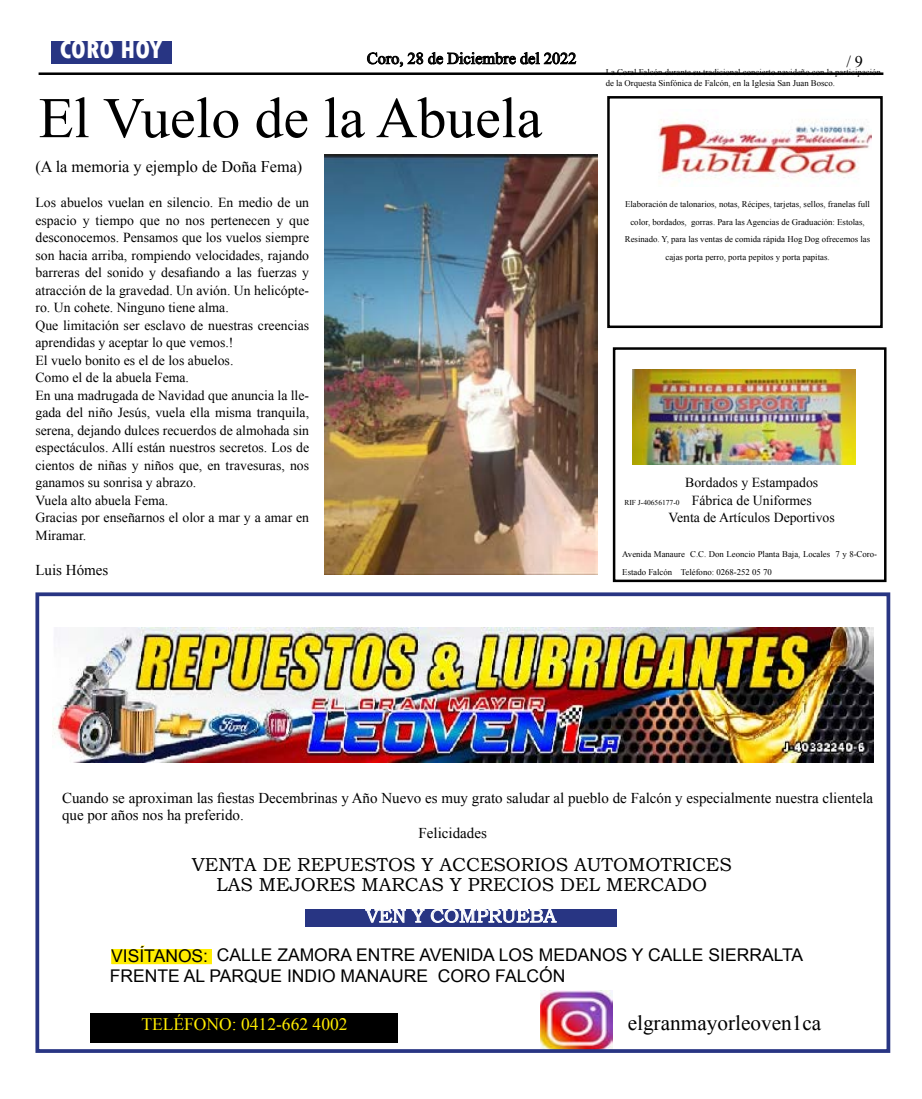
<style>
.page{position:relative;width:922px;height:1099px;background:#fff}
.page>*{position:absolute;margin:0;border:0;box-sizing:border-box;transform-origin:0 0}
.t1{font:57.5px "Times New Roman";color:#000}
.t2{font:800 condensed 26.25px "Tw Cen";color:#fff}
.t3{font:21.25px "Times New Roman";color:#000}
.t4{font:18.75px "Bookman Old Style";color:#000}
.t5{font:18.75px "Bookman Old Style";color:#fff}
.t6{font:17.5px "Arial";color:#000}
.t7{font:17.5px "Times New Roman";color:#ffed00}
.t8{font:16.25px "Times New Roman";color:#000}
.t9{font:15px/17.5px "Times New Roman";color:#000}
.t10{font:13.75px/17.5px "Times New Roman";color:#000;text-align:justify}
.t11{font:8.75px/17.5px "Times New Roman";color:#000}
.t12{font:7.5px "Times New Roman";color:#000}
</style>
<div class="page">
<div style="left:51px;top:41px;width:120px;height:23px;background:#283583"></div>
<svg style="left:367px;top:52px;width:209px;height:15px"></svg>
<hr style="left:39px;top:72px;width:844px;height:3px;background:#000">
<img style="left:52px;top:627px;width:821px;height:135px">
<div style="left:305px;top:908px;width:311px;height:18px;background:#283583"></div>
<svg style="left:365px;top:909px;width:40px;height:13px"></svg>
<svg style="left:412px;top:909px;width:12px;height:13px"></svg>
<svg style="left:431px;top:909px;width:125px;height:13px"></svg>
<img style="left:540px;top:990px;width:72px;height:57px">
<div style="left:91px;top:1013px;width:307px;height:29px;background:#000"></div>
<div style="left:35px;top:592px;width:855px;height:460px;border:4px solid #283583"></div>
<div style="left:110px;top:948px;width:102px;height:16px;background:#ffed00"></div>
<div style="left:110px;top:947px;width:103px;height:18px;border:1px solid #fff"></div>
<div style="left:612px;top:347px;width:274px;height:235px;border:2px solid #000"></div>
<img style="left:632px;top:369px;width:223px;height:96px">
<img style="left:658px;top:121px;width:212px;height:61px">
<div style="left:607px;top:96px;width:275px;height:232px;border:2px solid #000"></div>
<img style="left:324px;top:155px;width:273px;height:420px">
<p class="t2" style="left:60px;top:34px;width:104px">CORO HOY</p>
<p class="t8" style="left:367px;top:47px;width:211px">Coro, 28 de Diciembre del 2022</p>
<p class="t8" style="left:846px;top:51px;width:18px">/ 9</p>
<p class="t11" style="left:605px;top:66px;width:277px;line-height:11.2px">La Coral Falcón durante su tradicional concierto navideño con la participación de la Orquesta Sinfónica de Falcón, en la Iglesia San Juan Bosco.</p>
<p class="t1" style="left:39px;top:79px;width:505px">El Vuelo de la Abuela</p>
<p class="t8" style="left:35px;top:156px;width:268px">(A la memoria y ejemplo de Doña Fema)</p>
<p class="t10" style="left:35px;top:194px;width:275px">Los abuelos vuelan en silencio. En medio de un espacio y tiempo que no nos pertenecen y que desconocemos. Pensamos que los vuelos siempre son hacia arriba, rompiendo velocidades, rajando barreras del sonido y desafiando a las fuerzas y atracción de la gravedad. Un avión. Un helicópte&shy;ro. Un cohete. Ninguno tiene alma.</p>
<p class="t10" style="left:35px;top:316px;width:275px">Que limitación ser esclavo de nuestras creencias aprendidas y aceptar lo que vemos.!</p>
<p class="t10" style="left:35px;top:351px;width:199px">El vuelo bonito es el de los abuelos.</p>
<p class="t10" style="left:35px;top:369px;width:155px">Como el de la abuela Fema.</p>
<p class="t10" style="left:35px;top:386px;width:275px">En una madrugada de Navidad que anuncia la lle&shy;gada del niño Jesús, vuela ella misma tranquila, serena, dejando dulces recuerdos de almohada sin espectáculos. Allí están nuestros secretos. Los de cientos de niñas y niños que, en travesuras, nos ganamos su sonrisa y abrazo.</p>
<p class="t10" style="left:35px;top:491px;width:134px">Vuela alto abuela Fema.</p>
<p class="t10" style="left:35px;top:509px;width:275px">Gracias por enseñarnos el olor a mar y a amar en<br>Miramar.</p>
<p class="t9" style="left:35px;top:561px;width:74px">Luis Hómes</p>
<p class="t11" style="left:624px;top:195px;width:247px;text-align:center">Elaboración de talonarios, notas, Récipes, tarjetas, sellos, franelas full color, bordados, gorras. Para las Agencias de Graduación: Estolas, Resinado. Y, para las ventas de comida rápida Hog Dog ofrecemos las cajas porta perro, porta pepitos y porta papitas.</p>
<p class="t10" style="left:685px;top:474px;width:134px">Bordados y Estampados</p>
<p class="t10" style="left:691px;top:491px;width:121px">Fábrica de Uniformes</p>
<p class="t10" style="left:668px;top:509px;width:168px">Venta de Artículos Deportivos</p>
<p class="t12" style="left:624px;top:497px;width:57px">RIF J-40656177-0</p>
<p class="t11" style="left:622px;top:545px;width:256px">Avenida Manaure C.C. Don Leoncio Planta Baja, Locales 7 y 8-Coro-<br>Estado Falcón Teléfono: 0268-252 05 70</p>
<p class="t9" style="left:62px;top:788px;width:812px">Cuando se aproximan las fiestas Decembrinas y Año Nuevo es muy grato saludar al pueblo de Falcón y especialmente nuestra clientela que por años nos ha preferido.</p>
<p class="t9" style="left:418px;top:823px;width:70px">Felicidades</p>
<p class="t4" style="left:192px;top:852px;width:541px">VENTA DE REPUESTOS Y ACCESORIOS AUTOMOTRICES</p>
<p class="t4" style="left:216px;top:872px;width:492px">LAS MEJORES MARCAS Y PRECIOS DEL MERCADO</p>
<p class="t5" style="left:365px;top:903px;width:192px">VEN Y COMPRUEBA</p>
<p class="t6" style="left:217px;top:943px;width:587px">CALLE ZAMORA ENTRE AVENIDA LOS MEDANOS Y CALLE SIERRALTA</p>
<p class="t6" style="left:110px;top:964px;width:457px">FRENTE AL PARQUE INDIO MANAURE CORO FALCÓN</p>
<p class="t7" style="left:141px;top:1012px;width:208px">TELÉFONO: 0412-662 4002</p>
<p class="t3" style="left:627px;top:1008px;width:195px">elgranmayorleoven1ca</p>
<p class="t6" style="left:111px;top:944px;width:98px">VISÍTANOS:</p>
</div>
